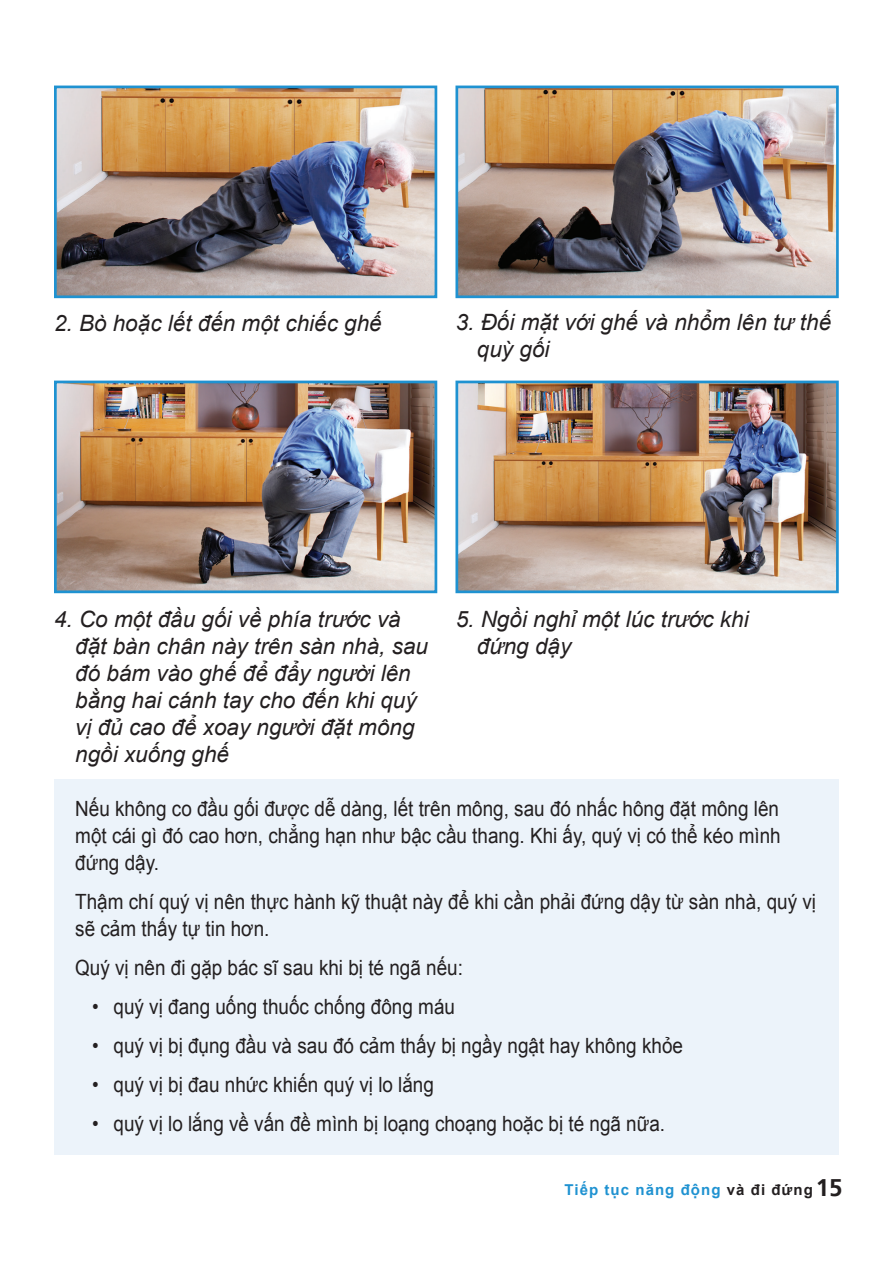
<style>
.page{position:relative;width:893px;height:1263px;background:#fff}
.page>*{position:absolute;margin:0;border:0;box-sizing:border-box;transform-origin:0 0}
.Exercise_text_italic{font:italic 22.5px/27px "Arial";color:#231f20}
.Body_Copy{font:21px/27px "Arial";color:#231f20;text-align:justify;scale:.9 1}
.t1{font:700 15px "Arial";letter-spacing:.07em;color:#1f92d1}
.s1{color:#231f20}
.s2{font-family:"Frutiger LT";font-size:24px;color:#231f20}
</style>
<div class="page">
<div style="left:54px;top:779px;width:785px;height:375px;background:#ecf3fa"></div>
<img style="left:58px;top:90px;width:375px;height:204px">
<div style="left:54px;top:86px;width:383px;height:212px;border:3px solid #1f92d1"></div>
<img style="left:459px;top:90px;width:376px;height:204px">
<div style="left:455px;top:86px;width:384px;height:212px;border:3px solid #1f92d1"></div>
<img style="left:459px;top:385px;width:376px;height:204px">
<div style="left:455px;top:381px;width:384px;height:212px;border:3px solid #1f92d1"></div>
<img style="left:58px;top:385px;width:375px;height:204px">
<div style="left:54px;top:381px;width:383px;height:212px;border:3px solid #1f92d1"></div>
<p class="Exercise_text_italic" style="left:54px;top:310px;width:329px">2. Bò hoặc lết đến một chiếc ghế</p>
<p class="Exercise_text_italic" style="left:477px;top:309px;width:356px;text-indent:-21px">3. Đối mặt với ghế và nhổm lên tư thế quỳ gối</p>
<p class="Exercise_text_italic" style="left:75px;top:606px;width:354px;text-indent:-21px">4. Co một đầu gối về phía trước và đặt bàn chân này trên sàn nhà, sau đó bám vào ghế để đẩy người lên bằng hai cánh tay cho đến khi quý vị đủ cao để xoay người đặt mông ngồi xuống ghế</p>
<p class="Exercise_text_italic" style="left:477px;top:606px;width:273px;text-indent:-21px">5. Ngồi nghỉ một lúc trước khi đứng dậy</p>
<p class="Body_Copy" style="left:75px;top:795px;width:785px">Nếu không co đầu gối được dễ dàng, lết trên mông, sau đó nhấc hông đặt mông lên một cái gì đó cao hơn, chẳng hạn như bậc cầu thang. Khi ấy, quý vị có thể kéo mình đứng dậy.</p>
<p class="Body_Copy" style="left:75px;top:888px;width:825px">Thậm chí quý vị nên thực hành kỹ thuật này để khi cần phải đứng dậy từ sàn nhà, quý vị sẽ cảm thấy tự tin hơn.</p>
<p class="Body_Copy" style="left:75px;top:954px;width:432px">Quý vị nên đi gặp bác sĩ sau khi bị té ngã nếu:</p>
<p class="Body_Copy" style="left:92px;top:993px;width:405px">• quý vị đang uống thuốc chống đông máu</p>
<p class="Body_Copy" style="left:92px;top:1032px;width:658px">• quý vị bị đụng đầu và sau đó cảm thấy bị ngầy ngật hay không khỏe</p>
<p class="Body_Copy" style="left:92px;top:1071px;width:381px">• quý vị bị đau nhức khiến quý vị lo lắng</p>
<p class="Body_Copy" style="left:92px;top:1110px;width:638px">• quý vị lo lắng về vấn đề mình bị loạng choạng hoặc bị té ngã nữa.</p>
<p class="t1" style="left:565px;top:1179px;width:279px">Tiếp tục năng động <span class="s1">và đi đứng</span> <span class="s2">15</span></p>
</div>
